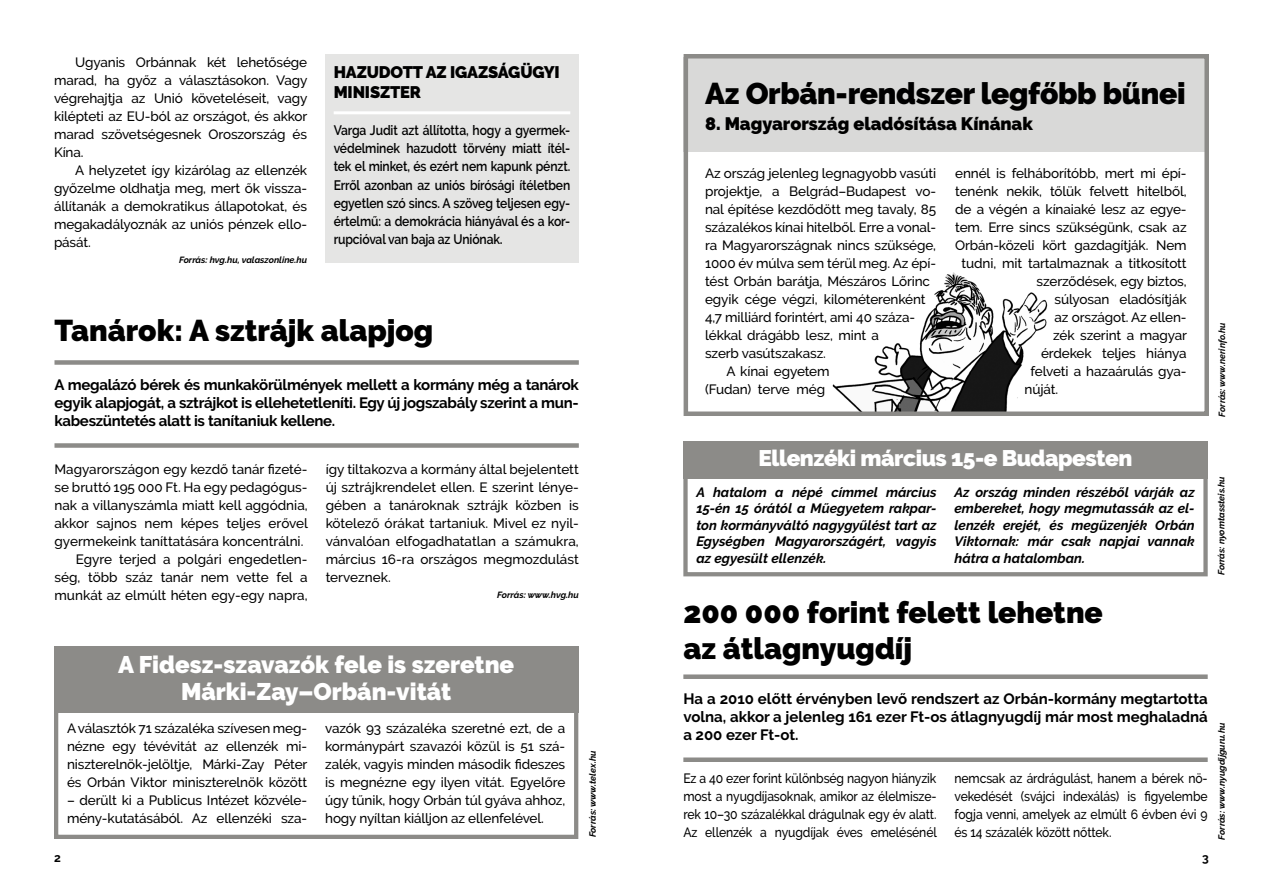
<style>
.page{position:relative;width:1263px;height:893px;background:#fff}
.page>*{position:absolute;margin:0;border:0;box-sizing:border-box;transform-origin:0 0}
.t1{font:900 30px/36px "Raleway";color:#000}
.t2{font:900 24px/27px "Raleway";color:#fff;text-align:center}
.t3{font:900 22.5px "Raleway";letter-spacing:-.02em;color:#fff}
.t4{font:900 18px "Raleway";color:#000}
.t5{font:900 16.8px/19.8px "Raleway";letter-spacing:-.01em;color:#000}
.t6{font:700 15px/18px "Raleway";letter-spacing:-.015em;color:#000;text-align:justify}
.t7{font:600 13.65px/18.3px "Raleway";letter-spacing:-.01em;color:#000;text-align:justify;scale:.89 1}
.t8{font:500 13.5px/18px "Raleway";letter-spacing:-.01em;color:#000;text-align:justify}
.t9{font:500 13.5px/18px "Raleway";letter-spacing:-.01em;color:#000;text-align:justify;scale:.9 1}
.t10{font:italic 700 13.5px/16.5px "Raleway";color:#000;text-align:justify}
.t11{font:700 12px "Raleway";color:#000}
.t12{font:italic 700 9px "Raleway";color:#000}
</style>
<div class="page">
<img style="left:832px;top:272px;width:216px;height:139px">
<div style="left:684px;top:57px;width:524px;height:94px;background:#d9d9d8"></div>
<div style="left:684px;top:54px;width:525px;height:362px;border:4px solid #8c8b88"></div>
<div style="left:54px;top:646px;width:524px;height:66px;background:#8c8b88"></div>
<div style="left:54px;top:708px;width:524px;height:131px;border:4px solid #8c8b88"></div>
<div style="left:325px;top:54px;width:254px;height:208px;background:#e5e5e4"></div>
<hr style="left:334px;top:111px;width:236px;height:3px;background:#fff">
<div style="left:683px;top:674px;width:525px;height:5px;background:#8c8b88"></div>
<div style="left:683px;top:757px;width:525px;height:5px;background:#8c8b88"></div>
<div style="left:54px;top:360px;width:525px;height:5px;background:#8c8b88"></div>
<div style="left:54px;top:443px;width:525px;height:5px;background:#8c8b88"></div>
<div style="left:683px;top:441px;width:525px;height:37px;background:#8c8b88"></div>
<div style="left:683px;top:472px;width:525px;height:104px;border:4px solid #8c8b88"></div>
<p class="t8" style="left:54px;top:53px;width:255px;text-indent:21px">Ugyanis Orbánnak két lehetősége marad, ha győz a választásokon. Vagy végrehajtja az Unió követeléseit, vagy kilépteti az EU-ból az országot, és akkor marad szövetségesnek Oroszország és Kína.</p>
<p class="t8" style="left:54px;top:161px;width:255px;text-indent:21px">A helyzetet így kizárólag az ellenzék győzelme oldhatja meg, mert ők vissza&shy;állítanák a demokratikus állapotokat, és megakadályoznák az uniós pénzek ello&shy;pását.</p>
<p class="t12" style="left:179px;top:255px;width:130px">Forrás: hvg.hu, valaszonline.hu</p>
<p class="t5" style="left:334px;top:63px;width:228px">HAZUDOTT AZ IGAZSÁGÜGYI<br>MINISZTER</p>
<p class="t7" style="left:334px;top:121px;width:267px">Varga Judit azt állította, hogy a gyermek&shy;védelminek hazudott törvény miatt ítél&shy;tek el minket, és ezért nem kapunk pénzt.<br>Erről azonban az uniós bírósági ítéletben egyetlen szó sincs. A szöveg teljesen egy&shy;értelmű: a demokrácia hiányával és a kor&shy;rupcióval van baja az Uniónak.</p>
<h1 class="t1" style="left:54px;top:312px;width:380px">Tanárok: A sztrájk alapjog</h1>
<p class="t6" style="left:54px;top:376px;width:526px">A megalázó bérek és munkakörülmények mellett a kormány még a tanárok egyik alapjogát, a sztrájkot is ellehetetleníti. Egy új jogszabály szerint a mun&shy;kabeszüntetés alatt is tanítaniuk kellene.</p>
<p class="t8" style="left:54px;top:460px;width:255px">Magyarországon egy kezdő tanár fizeté-</p>
<p class="t8" style="left:54px;top:478px;width:255px">se bruttó 195 000 Ft. Ha egy pedagógus-</p>
<p class="t8" style="left:54px;top:496px;width:255px">nak a villanyszámla miatt kell aggódnia,</p>
<p class="t8" style="left:54px;top:514px;width:255px">akkor sajnos nem képes teljes erővel</p>
<p class="t8" style="left:54px;top:532px;width:250px">gyermekeink taníttatására koncentrálni.</p>
<p class="t8" style="left:76px;top:550px;width:233px">Egyre terjed a polgári engedetlen-</p>
<p class="t8" style="left:54px;top:568px;width:255px">ség, több száz tanár nem vette fel a</p>
<p class="t8" style="left:54px;top:586px;width:255px">munkát az elmúlt héten egy-egy napra,</p>
<p class="t8" style="left:326px;top:460px;width:255px">így tiltakozva a kormány által bejelentett új sztrájkrendelet ellen. E szerint lénye&shy;gében a tanároknak sztrájk közben is kötelező órákat tartaniuk. Mivel ez nyil&shy;vánvalóan elfogadhatatlan a számukra, március 16-ra országos megmozdulást terveznek.</p>
<p class="t12" style="left:497px;top:590px;width:83px">Forrás: www.hvg.hu</p>
<h2 class="t2" style="left:118px;top:651px;width:398px">A Fidesz-szavazók fele is szeretne<br>Márki-Zay–Orbán-vitát</h2>
<p class="t8" style="left:67px;top:719px;width:242px">A választók 71 százaléka szívesen meg&shy;nézne egy tévévitát az ellenzék mi&shy;niszterelnök-jelöltje, Márki-Zay Péter és Orbán Viktor miniszterelnök között</p>
<p class="t8" style="left:67px;top:791px;width:242px">– derült ki a Publicus Intézet közvéle&shy;mény-kutatásából. Az ellenzéki sza-</p>
<p class="t8" style="left:325px;top:719px;width:242px">vazók 93 százaléka szeretné ezt, de a kormánypárt szavazói közül is 51 szá&shy;zalék, vagyis minden második fideszes is megnézne egy ilyen vitát. Egyelőre úgy tűnik, hogy Orbán túl gyáva ahhoz, hogy nyíltan kiálljon az ellenfelével.</p>
<p class="t12" style="left:587px;top:837px;width:88px;rotate:-90deg">Forrás: www.telex.hu</p>
<h1 class="t1" style="left:705px;top:75px;width:482px">Az Orbán-rendszer legfőbb bűnei</h1>
<h3 class="t4" style="left:705px;top:113px;width:329px">8. Magyarország eladósítása Kínának</h3>
<p class="t8" style="left:705px;top:164px;width:233px">Az ország jelenleg legnagyobb vasúti</p>
<p class="t8" style="left:705px;top:182px;width:233px">projektje, a Belgrád–Budapest vo-</p>
<p class="t8" style="left:705px;top:200px;width:232px">nal építése kezdődött meg tavaly, 85</p>
<p class="t8" style="left:705px;top:218px;width:232px">százalékos kínai hitelből. Erre a vonal-</p>
<p class="t8" style="left:705px;top:236px;width:233px">ra Magyarországnak nincs szüksége,</p>
<p class="t8" style="left:705px;top:254px;width:233px">1000 év múlva sem térül meg. Az épí-</p>
<p class="t8" style="left:705px;top:272px;width:226px">tést Orbán barátja, Mészáros Lőrinc</p>
<p class="t8" style="left:705px;top:290px;width:222px">egyik cége végzi, kilométerenként</p>
<p class="t8" style="left:705px;top:308px;width:212px">4,7 milliárd forintért, ami 40 száza-</p>
<p class="t8" style="left:705px;top:326px;width:176px">lékkal drágább lesz, mint a</p>
<p class="t8" style="left:705px;top:344px;width:122px">szerb vasútszakasz.</p>
<p class="t8" style="left:726px;top:362px;width:105px">A kínai egyetem</p>
<p class="t8" style="left:705px;top:380px;width:122px">(Fudan) terve még</p>
<p class="t8" style="left:955px;top:164px;width:233px">ennél is felháborítóbb, mert mi épí-</p>
<p class="t8" style="left:955px;top:182px;width:233px">tenénk nekik, tőlük felvett hitelből,</p>
<p class="t8" style="left:955px;top:200px;width:233px">de a végén a kínaiaké lesz az egye-</p>
<p class="t8" style="left:955px;top:218px;width:233px">tem. Erre sincs szükségünk, csak az</p>
<p class="t8" style="left:955px;top:236px;width:233px">Orbán-közeli kört gazdagítják. Nem</p>
<p class="t8" style="left:962px;top:254px;width:227px">tudni, mit tartalmaznak a titkosított</p>
<p class="t8" style="left:1037px;top:272px;width:152px">szerződések, egy biztos,</p>
<p class="t8" style="left:1055px;top:290px;width:134px">súlyosan eladósítják</p>
<p class="t8" style="left:1055px;top:308px;width:133px">az országot. Az ellen-</p>
<p class="t8" style="left:1053px;top:326px;width:135px">zék szerint a magyar</p>
<p class="t8" style="left:1041px;top:344px;width:147px">érdekek teljes hiánya</p>
<p class="t8" style="left:1031px;top:362px;width:158px">felveti a hazaárulás gya-</p>
<p class="t8" style="left:1025px;top:380px;width:35px">núját.</p>
<p class="t12" style="left:1217px;top:417px;width:95px;rotate:-90deg">Forrás: www.nerinfo.hu</p>
<h3 class="t3" style="left:759px;top:445px;width:375px">Ellenzéki március 15-e Budapesten</h3>
<p class="t10" style="left:696px;top:484px;width:242px">A hatalom a népé címmel március 15-én 15 órától a Műegyetem rakpar&shy;ton kormányváltó nagygyűlést tart az Egységben Magyarországért, vagyis az egyesült ellenzék.</p>
<p class="t10" style="left:954px;top:484px;width:242px">Az ország minden részéből várják az embereket, hogy megmutassák az el&shy;lenzék erejét, és megüzenjék Orbán Viktornak: már csak napjai vannak hátra a hatalomban.</p>
<p class="t12" style="left:1216px;top:575px;width:100px;rotate:-90deg">Forrás: nyomtassteis.hu</p>
<h1 class="t1" style="left:683px;top:595px;width:421px">200 000 forint felett lehetne az átlagnyugdíj</h1>
<p class="t6" style="left:683px;top:690px;width:526px">Ha a 2010 előtt érvényben levő rendszert az Orbán-kormány megtartotta volna, akkor a jelenleg 161 ezer Ft-os átlagnyugdíj már most meghaladná a 200 ezer Ft-ot.</p>
<p class="t9" style="left:683px;top:769px;width:283px">Ez a 40 ezer forint különbség nagyon hiányzik most a nyugdíjasoknak, amikor az élelmisze&shy;rek 10–30 százalékkal drágulnak egy év alatt.<br>Az ellenzék a nyugdíjak éves emelésénél</p>
<p class="t9" style="left:954px;top:769px;width:283px">nemcsak az árdrágulást, hanem a bérek nö&shy;vekedését (svájci indexálás) is figyelembe fogja venni, amelyek az elmúlt 6 évben évi 9 és 14 százalék között nőttek.</p>
<p class="t12" style="left:1216px;top:840px;width:118px;rotate:-90deg">Forrás: www.nyugdijguru.hu</p>
<p class="t11" style="left:54px;top:851px;width:8px">2</p>
<p class="t11" style="left:1202px;top:851px;width:8px">3</p>
</div>
